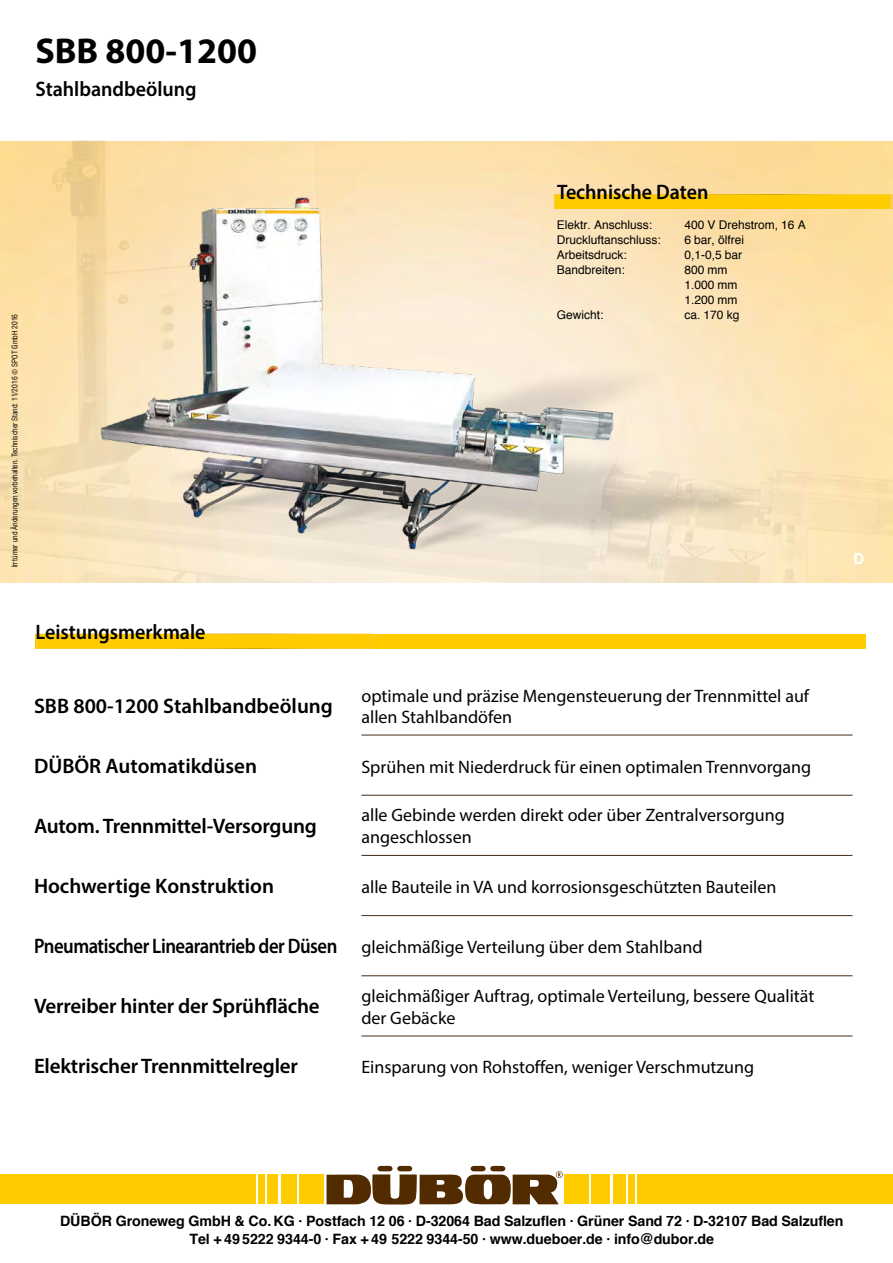
<style>
.page{position:relative;width:893px;height:1263px;background:#fff}
.page>*{position:absolute;margin:0;border:0;box-sizing:border-box;transform-origin:0 0}
.t1{font:700 36px "Myriad Pro";color:#000}
.t2{font:600 21px "Myriad Pro";letter-spacing:-.01em;color:#000}
.t3{font:600 21px "Myriad Pro";letter-spacing:-.01em;color:#000;scale:.95 1}
.t4{font:600 21px "Myriad Pro";letter-spacing:-.01em;color:#000;scale:.89 1}
.t5{font:18px/21.6px "Myriad Pro";color:#000}
.t6{font:700 15px "Arial";color:#fff}
.t7{font:700 14.25px/17.1px "Helvetica";letter-spacing:-.005em;color:#000;text-align:center}
.t8{font:12px/15px "Helvetica";color:#000}
.t9{font:condensed 7.5px "Swiss 721 BT";color:#000}
</style>
<div class="page">
<div style="left:35px;top:634px;width:831px;height:14px;background:#fc0"></div>
<div style="left:565px;top:1174px;width:24px;height:30px;background:#fc0"></div>
<div style="left:592px;top:1174px;width:18px;height:30px;background:#fc0"></div>
<div style="left:613px;top:1174px;width:12px;height:30px;background:#fc0"></div>
<div style="left:628px;top:1174px;width:6px;height:30px;background:#fc0"></div>
<div style="left:637px;top:1174px;width:256px;height:30px;background:#fc0"></div>
<div style="left:299px;top:1174px;width:24px;height:30px;background:#fc0"></div>
<div style="left:281px;top:1174px;width:15px;height:30px;background:#fc0"></div>
<div style="left:268px;top:1174px;width:10px;height:30px;background:#fc0"></div>
<div style="left:259px;top:1174px;width:6px;height:30px;background:#fc0"></div>
<div style="left:0;top:1174px;width:256px;height:30px;background:#fc0"></div>
<svg style="left:327px;top:1166px;width:236px;height:39px"></svg>
<hr style="left:361px;top:735px;width:491px;height:1px;background:#452b18">
<hr style="left:361px;top:915px;width:491px;height:1px;background:#452b18">
<hr style="left:361px;top:795px;width:491px;height:1px;background:#452b18">
<hr style="left:361px;top:855px;width:491px;height:1px;background:#452b18">
<hr style="left:361px;top:975px;width:491px;height:1px;background:#452b18">
<hr style="left:361px;top:1035px;width:491px;height:1px;background:#452b18">
<div style="left:554px;top:194px;width:336px;height:15px;background:#fc0"></div>
<img style="left:83px;top:186px;width:672px;height:373px">
<h1 class="t1" style="left:35px;top:28px;width:223px">SBB 800-1200</h1>
<p class="t3" style="left:35px;top:76px;width:171px">Stahlbandbeölung</p>
<p class="t9" style="left:10px;top:567px;width:255px;rotate:-90deg">Irrtümer und Änderungen vorbehalten. Technischer Stand: 11/2016 © SPOT GmbH 2016</p>
<p class="t3" style="left:35px;top:619px;width:181px">Leistungsmerkmale</p>
<p class="t2" style="left:34px;top:692px;width:300px">SBB 800-1200 Stahlbandbeölung</p>
<p class="t2" style="left:34px;top:752px;width:224px">DÜBÖR Automatikdüsen</p>
<p class="t2" style="left:34px;top:812px;width:284px">Autom. Trennmittel-Versorgung</p>
<p class="t2" style="left:34px;top:872px;width:242px">Hochwertige Konstruktion</p>
<p class="t4" style="left:34px;top:932px;width:342px">Pneumatischer Linearantrieb der Düsen</p>
<p class="t2" style="left:34px;top:992px;width:287px">Verreiber hinter der Sprühfläche</p>
<p class="t2" style="left:34px;top:1052px;width:265px">Elektrischer Trennmittelregler</p>
<p class="t3" style="left:557px;top:179px;width:161px">Technische Daten</p>
<p class="t8" style="left:557px;top:217px;width:97px">Elektr. Anschluss:</p>
<p class="t8" style="left:684px;top:217px;width:123px">400 V Drehstrom, 16 A</p>
<p class="t8" style="left:557px;top:232px;width:106px">Druckluftanschluss:</p>
<p class="t8" style="left:684px;top:232px;width:61px">6 bar, ölfrei</p>
<p class="t8" style="left:557px;top:247px;width:72px">Arbeitsdruck:</p>
<p class="t8" style="left:684px;top:247px;width:59px">0,1-0,5 bar</p>
<p class="t8" style="left:557px;top:262px;width:70px">Bandbreiten:</p>
<p class="t8" style="left:684px;top:262px;width:55px">800 mm<br>1.000 mm<br>1.200 mm</p>
<p class="t8" style="left:557px;top:307px;width:48px">Gewicht:</p>
<p class="t8" style="left:684px;top:307px;width:57px">ca. 170 kg</p>
<p class="t5" style="left:361px;top:685px;width:449px">optimale und präzise Mengensteuerung der Trennmittel auf allen Stahlbandöfen</p>
<p class="t5" style="left:361px;top:756px;width:451px">Sprühen mit Niederdruck für einen optimalen Trennvorgang</p>
<p class="t5" style="left:361px;top:804px;width:425px">alle Gebinde werden direkt oder über Zentralversorgung angeschlossen</p>
<p class="t5" style="left:361px;top:876px;width:417px">alle Bauteile in VA und korrosionsgeschützten Bauteilen</p>
<p class="t5" style="left:361px;top:936px;width:343px">gleichmäßige Verteilung über dem Stahlband</p>
<p class="t5" style="left:361px;top:985px;width:454px">gleichmäßiger Auftrag, optimale Verteilung, bessere Qualität der Gebäcke</p>
<p class="t5" style="left:361px;top:1056px;width:394px">Einsparung von Rohstoffen, weniger Verschmutzung</p>
<p class="t6" style="left:854px;top:549px;width:12px">D</p>
<p class="t7" style="left:60px;top:1213px;width:785px">DÜBÖR Groneweg GmbH &amp; Co. KG · Postfach 12 06 · D-32064 Bad Salzuflen · Grüner Sand 72 · D-32107 Bad Salzuflen<br>Tel + 49 5222 9344-0 · Fax + 49 5222 9344-50 · www.dueboer.de · info@dubor.de</p>
</div>
